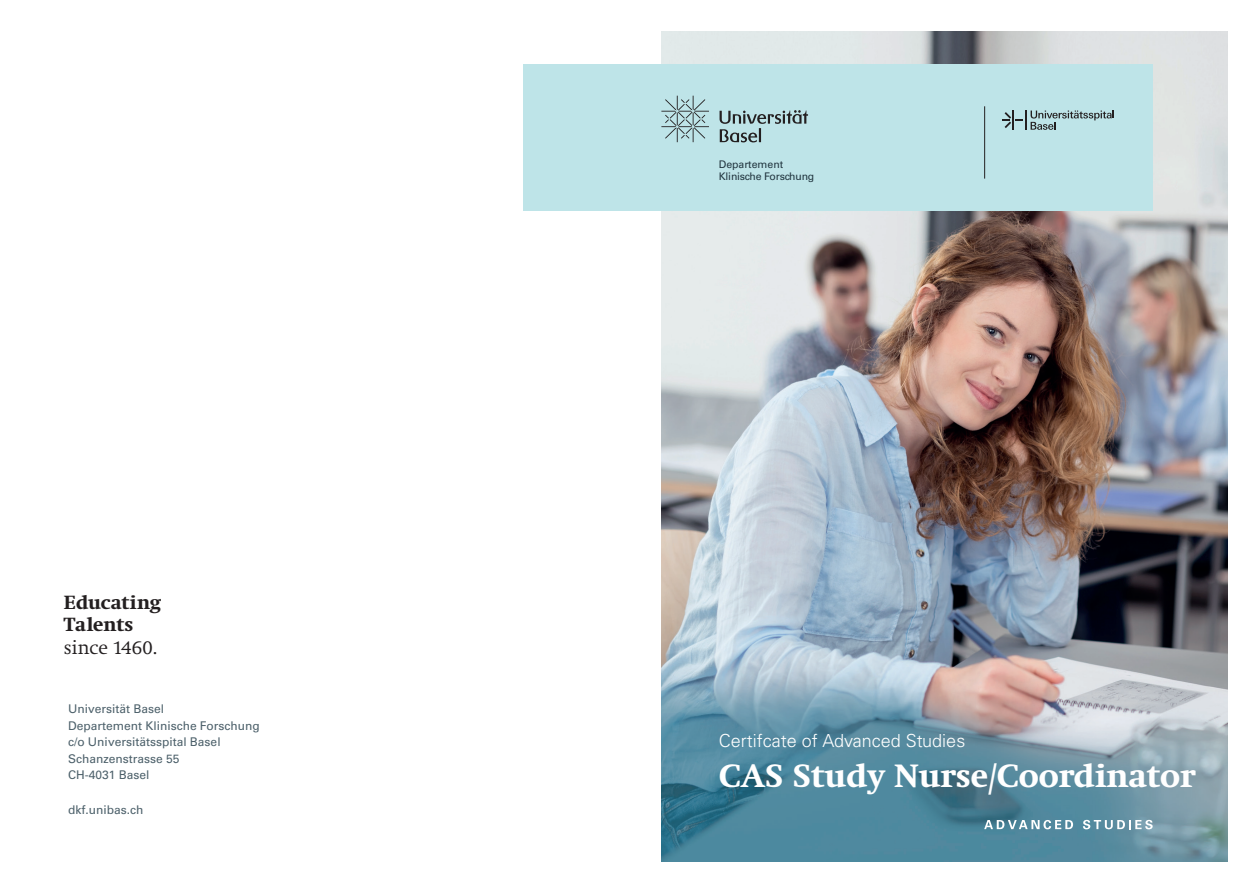
<style>
.page{position:relative;width:1259px;height:893px;background:#fff}
.page>*{position:absolute;margin:0;border:0;box-sizing:border-box;transform-origin:0 0}
.t1{font:700 33px "Swift Neue LT Pro";color:#fff}
.t2{font:700 19.5px/22.5px "Swift Neue LT Pro";letter-spacing:.005em;color:#231f20}
.t3{font:300 19.5px "Swift Neue LT Pro";color:#231f20}
.t4{font:300 18px "Univers LT Std";color:#fff}
.t5{font:12px/16.5px "Univers LT Std";color:#4c606a}
.t6{font:10.5px/12.6px "Univers LT Std";letter-spacing:-.02em;color:#21353f}
</style>
<div class="page">
<img style="left:661px;top:32px;width:566px;height:829px">
<div style="left:523px;top:64px;width:629px;height:146px;background:#bee4e8"></div>
<svg style="left:719px;top:110px;width:89px;height:32px"></svg>
<svg style="left:661px;top:96px;width:48px;height:46px"></svg>
<svg style="left:1002px;top:111px;width:112px;height:19px"></svg>
<svg style="left:1083px;top:820px;width:69px;height:9px"></svg>
<svg style="left:984px;top:820px;width:89px;height:9px"></svg>
<hr style="left:984px;top:106px;width:1px;height:73px;background:#231f20">
<h2 class="t2" style="left:64px;top:591px;width:99px">Educating<br>Talents</h2>
<h2 class="t3" style="left:64px;top:636px;width:95px">since 1460.</h2>
<p class="t5" style="left:68px;top:701px;width:193px">Universität Basel<br>Departement Klinische Forschung c/o Universitätsspital Basel<br>Schanzenstrasse 55<br>CH-4031 Basel</p>
<p class="t5" style="left:68px;top:801px;width:77px">dkf.unibas.ch</p>
<p class="t6" style="left:719px;top:158px;width:97px">Departement<br>Klinische Forschung</p>
<h3 class="t4" style="left:719px;top:729px;width:248px">Certifcate of Advanced Studies</h3>
<h1 class="t1" style="left:719px;top:757px;width:478px">CAS Study Nurse/Coordinator</h1>
</div>
